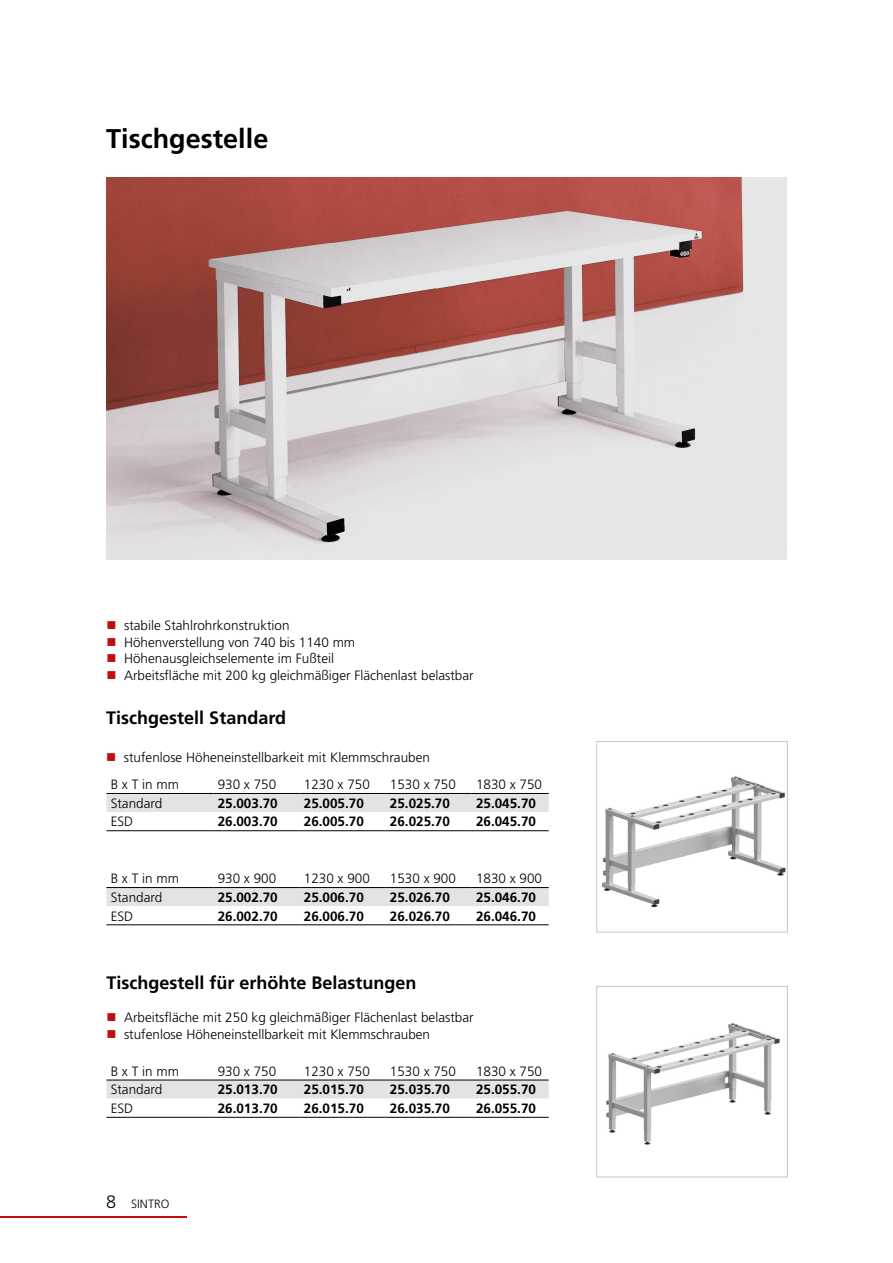
<style>
.page{position:relative;width:893px;height:1263px;background:#fff}
.page>*{position:absolute;margin:0;border:0;box-sizing:border-box;transform-origin:0 0}
.H_3_18{font:700 27px "Frutiger LT Std";color:#000}
.H_4_12{font:700 18px "Frutiger LT Std";color:#000}
.t1{font:300 13.5px "Frutiger LT Std";color:#000}
.t2{font:700 13.5px "Frutiger LT Std";color:#000}
.t3{font:300 12px "Frutiger LT Std";color:#000}
.s1{color:#c00d0e}
.s2{font-size:18px}
</style>
<div class="page">
<hr style="left:0;top:1216px;width:187px;height:1px;background:#c00d0e">
<div style="left:106px;top:794px;width:443px;height:18px;background:#e3e3e3"></div>
<hr style="left:106px;top:830px;width:107px;height:1px;background:#000">
<hr style="left:213px;top:830px;width:87px;height:1px;background:#000">
<hr style="left:300px;top:830px;width:86px;height:1px;background:#000">
<hr style="left:386px;top:830px;width:86px;height:1px;background:#000">
<hr style="left:472px;top:830px;width:77px;height:1px;background:#000">
<hr style="left:106px;top:793px;width:107px;height:1px;background:#000">
<hr style="left:213px;top:793px;width:87px;height:1px;background:#000">
<hr style="left:300px;top:793px;width:86px;height:1px;background:#000">
<hr style="left:386px;top:793px;width:86px;height:1px;background:#000">
<hr style="left:472px;top:793px;width:77px;height:1px;background:#000">
<div style="left:106px;top:888px;width:443px;height:18px;background:#e3e3e3"></div>
<hr style="left:106px;top:924px;width:107px;height:1px;background:#000">
<hr style="left:213px;top:924px;width:87px;height:1px;background:#000">
<hr style="left:300px;top:924px;width:86px;height:1px;background:#000">
<hr style="left:386px;top:924px;width:86px;height:1px;background:#000">
<hr style="left:472px;top:924px;width:77px;height:1px;background:#000">
<hr style="left:106px;top:887px;width:107px;height:1px;background:#000">
<hr style="left:213px;top:887px;width:87px;height:1px;background:#000">
<hr style="left:300px;top:887px;width:86px;height:1px;background:#000">
<hr style="left:386px;top:887px;width:86px;height:1px;background:#000">
<hr style="left:472px;top:887px;width:77px;height:1px;background:#000">
<svg style="left:106px;top:1081px;width:443px;height:36px"></svg>
<hr style="left:106px;top:1117px;width:107px;height:1px;background:#000">
<hr style="left:213px;top:1117px;width:87px;height:1px;background:#000">
<hr style="left:300px;top:1117px;width:86px;height:1px;background:#000">
<hr style="left:386px;top:1117px;width:86px;height:1px;background:#000">
<hr style="left:472px;top:1117px;width:77px;height:1px;background:#000">
<hr style="left:106px;top:1080px;width:107px;height:1px;background:#000">
<hr style="left:213px;top:1080px;width:87px;height:1px;background:#000">
<hr style="left:300px;top:1080px;width:86px;height:1px;background:#000">
<hr style="left:386px;top:1080px;width:86px;height:1px;background:#000">
<hr style="left:472px;top:1080px;width:77px;height:1px;background:#000">
<img style="left:602px;top:776px;width:184px;height:132px">
<div style="left:596px;top:741px;width:192px;height:191px;border:1px solid #c6c6c6"></div>
<img style="left:606px;top:1023px;width:174px;height:122px">
<div style="left:596px;top:986px;width:192px;height:191px;border:1px solid #c6c6c6"></div>
<img style="left:107px;top:178px;width:679px;height:381px">
<p class="H_3_18" style="left:106px;top:123px;width:164px">Tischgestelle</p>
<p class="t1" style="left:107px;top:618px;width:185px"><span class="s1">■</span> stabile Stahlrohrkonstruktion</p>
<p class="t1" style="left:107px;top:634px;width:250px"><span class="s1">■</span> Höhenverstellung von 740 bis 1140 mm</p>
<p class="t1" style="left:107px;top:651px;width:229px"><span class="s1">■</span> Höhenausgleichselemente im Fußteil</p>
<p class="t1" style="left:107px;top:667px;width:369px"><span class="s1">■</span> Arbeitsfläche mit 200 kg gleichmäßiger Flächenlast belastbar</p>
<p class="H_4_12" style="left:106px;top:707px;width:181px">Tischgestell Standard</p>
<p class="t1" style="left:106px;top:749px;width:325px"><span class="s1">■</span> stufenlose Höheneinstellbarkeit mit Klemmschrauben</p>
<p class="t1" style="left:111px;top:777px;width:70px">B x T in mm</p>
<p class="t1" style="left:218px;top:777px;width:60px">930 x 750</p>
<p class="t1" style="left:304px;top:777px;width:68px">1230 x 750</p>
<p class="t1" style="left:390px;top:777px;width:68px">1530 x 750</p>
<p class="t1" style="left:476px;top:777px;width:68px">1830 x 750</p>
<p class="t1" style="left:111px;top:795px;width:53px">Standard</p>
<p class="t2" style="left:218px;top:795px;width:62px">25.003.70</p>
<p class="t2" style="left:304px;top:795px;width:62px">25.005.70</p>
<p class="t2" style="left:390px;top:795px;width:62px">25.025.70</p>
<p class="t2" style="left:476px;top:795px;width:62px">25.045.70</p>
<p class="t1" style="left:111px;top:814px;width:24px">ESD</p>
<p class="t2" style="left:218px;top:814px;width:62px">26.003.70</p>
<p class="t2" style="left:304px;top:814px;width:62px">26.005.70</p>
<p class="t2" style="left:390px;top:814px;width:62px">26.025.70</p>
<p class="t2" style="left:476px;top:814px;width:62px">26.045.70</p>
<p class="t1" style="left:111px;top:871px;width:70px">B x T in mm</p>
<p class="t1" style="left:218px;top:871px;width:60px">930 x 900</p>
<p class="t1" style="left:304px;top:871px;width:68px">1230 x 900</p>
<p class="t1" style="left:390px;top:871px;width:68px">1530 x 900</p>
<p class="t1" style="left:476px;top:871px;width:68px">1830 x 900</p>
<p class="t1" style="left:111px;top:890px;width:53px">Standard</p>
<p class="t2" style="left:218px;top:889px;width:62px">25.002.70</p>
<p class="t2" style="left:304px;top:889px;width:62px">25.006.70</p>
<p class="t2" style="left:390px;top:889px;width:62px">25.026.70</p>
<p class="t2" style="left:476px;top:889px;width:62px">25.046.70</p>
<p class="t1" style="left:111px;top:908px;width:24px">ESD</p>
<p class="t2" style="left:218px;top:908px;width:62px">26.002.70</p>
<p class="t2" style="left:304px;top:908px;width:62px">26.006.70</p>
<p class="t2" style="left:390px;top:908px;width:62px">26.026.70</p>
<p class="t2" style="left:476px;top:908px;width:62px">26.046.70</p>
<p class="H_4_12" style="left:106px;top:972px;width:312px">Tischgestell für erhöhte Belastungen</p>
<p class="t1" style="left:106px;top:1010px;width:369px"><span class="s1">■</span> Arbeitsfläche mit 250 kg gleichmäßiger Flächenlast belastbar</p>
<p class="t1" style="left:106px;top:1026px;width:325px"><span class="s1">■</span> stufenlose Höheneinstellbarkeit mit Klemmschrauben</p>
<p class="t1" style="left:111px;top:1063px;width:70px">B x T in mm</p>
<p class="t1" style="left:218px;top:1063px;width:60px">930 x 750</p>
<p class="t1" style="left:304px;top:1063px;width:68px">1230 x 750</p>
<p class="t1" style="left:390px;top:1063px;width:68px">1530 x 750</p>
<p class="t1" style="left:476px;top:1063px;width:68px">1830 x 750</p>
<p class="t1" style="left:111px;top:1082px;width:53px">Standard</p>
<p class="t2" style="left:218px;top:1082px;width:62px">25.013.70</p>
<p class="t2" style="left:304px;top:1082px;width:62px">25.015.70</p>
<p class="t2" style="left:390px;top:1082px;width:62px">25.035.70</p>
<p class="t2" style="left:476px;top:1082px;width:62px">25.055.70</p>
<p class="t1" style="left:111px;top:1101px;width:24px">ESD</p>
<p class="t2" style="left:218px;top:1100px;width:62px">26.013.70</p>
<p class="t2" style="left:304px;top:1100px;width:62px">26.015.70</p>
<p class="t2" style="left:390px;top:1100px;width:62px">26.035.70</p>
<p class="t2" style="left:476px;top:1100px;width:62px">26.055.70</p>
<p class="t3" style="left:106px;top:1197px;width:65px"><span class="s2">8</span> SINTRO</p>
</div>
